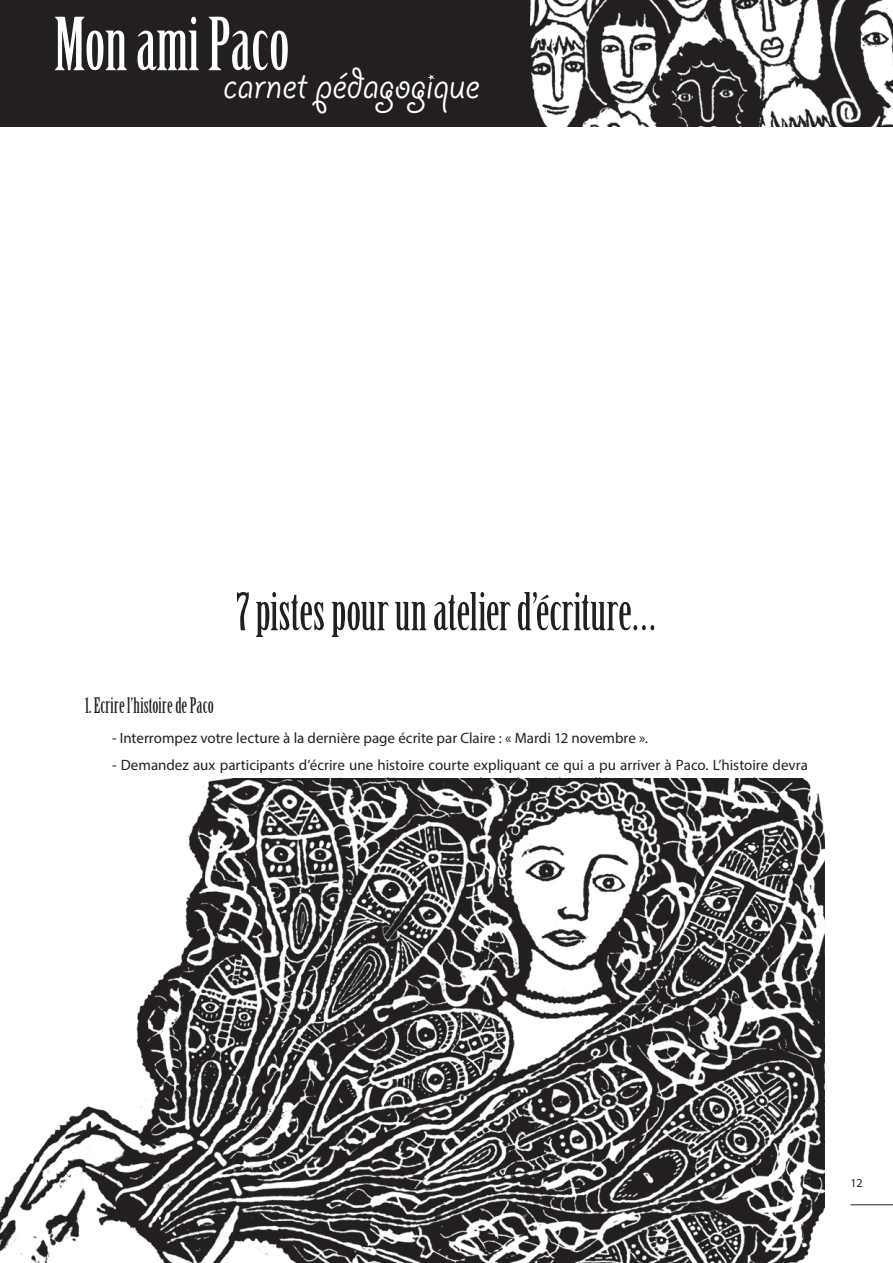
<style>
.page{position:relative;width:893px;height:1263px;background:#fff}
.page>*{position:absolute;margin:0;border:0;box-sizing:border-box;transform-origin:0 0}
.t1{font:71.25px "Birch Std";color:#fff}
.t2{font:51px "Birch Std";color:#231f20}
.t3{font:48.45px "Giddyup Std";letter-spacing:-.005em;color:#fff}
.t4{font:21px "Birch Std";letter-spacing:.005em;color:#231f20}
.t5{font:15px "Myriad Pro";color:#231f20}
.t6{font:12px "Myriad Pro";color:#231f20}
</style>
<div class="page">
<div style="left:0;top:0;width:893px;height:127px;background:#231f20"></div>
<img style="left:531px;top:0;width:362px;height:127px">
<img style="left:0;top:778px;width:825px;height:485px">
<hr style="left:850px;top:1204px;width:43px;height:1px;background:#231f20">
<h1 class="t1" style="left:54px;top:11px;width:237px">Mon ami Paco</h1>
<h3 class="t3" style="left:223px;top:63px;width:258px">carnet pédagogique</h3>
<h2 class="t2" style="left:236px;top:588px;width:422px">7 pistes pour un atelier d’écriture…</h2>
<h3 class="t4" style="left:85px;top:695px;width:130px">1. Ecrire l’histoire de Paco</h3>
<p class="t5" style="left:112px;top:733px;width:537px">- Interrompez votre lecture à la dernière page écrite par Claire : « Mardi 12 novembre ».</p>
<p class="t5" style="left:112px;top:759px;width:697px">- Demandez aux participants d’écrire une histoire courte expliquant ce qui a pu arriver à Paco. L’histoire devra</p>
<p class="t6" style="left:850px;top:1178px;width:14px">12</p>
</div>
